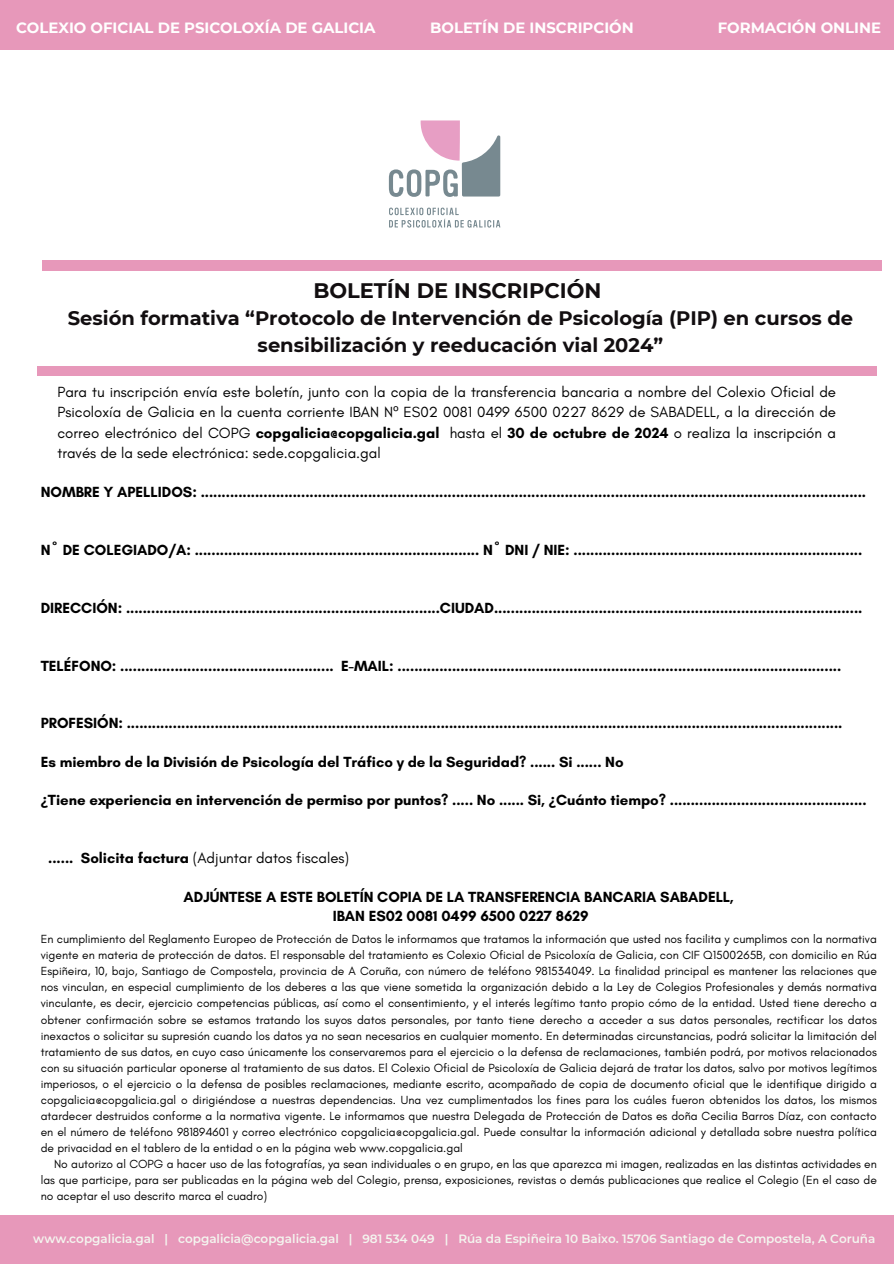
<style>
.page{position:relative;width:894px;height:1264px;background:#fff}
.page>*{position:absolute;margin:0;border:0;box-sizing:border-box;transform-origin:0 0}
.t1{font:700 21px "Montserrat";color:#120e10}
.t2{font:700 19.5px/27px "Montserrat";color:#120e10;text-align:center}
.t3{font:700 15px/19.2px "Glacial Indifference";color:#000;text-align:center}
.t4{font:15px/20.2px "Glacial Indifference";color:#000;text-align:justify}
.t5{font:700 14.85px "Montserrat";color:#fff}
.t6{font:12px/16px "Glacial Indifference";color:#000;text-align:justify}
.t7{font:600 12px "Montserrat";color:#f4f5ef}
.s1{font-family:"Noto Sans"}
.s2{font-weight:700}
</style>
<div class="page">
<div style="left:38px;top:366px;width:838px;height:10px;background:#e798ba"></div>
<div style="left:43px;top:261px;width:838px;height:9px;background:#e798ba"></div>
<div style="left:0;top:0;width:893px;height:50px;background:#e798ba"></div>
<div style="left:0;top:1215px;width:893px;height:48px;background:#e798ba"></div>
<svg style="left:389px;top:120px;width:111px;height:77px"></svg>
<svg style="left:389px;top:208px;width:111px;height:20px"></svg>
<p class="t5" style="left:16px;top:18px;width:361px">COLEXIO OFICIAL DE PSICOLOXÍA DE GALICIA</p>
<p class="t5" style="left:430px;top:18px;width:205px">BOLETÍN DE INSCRIPCIÓN</p>
<p class="t5" style="left:717px;top:18px;width:165px">FORMACIÓN ONLINE</p>
<h1 class="t1" style="left:313px;top:278px;width:289px">BOLETÍN DE INSCRIPCIÓN</h1>
<h2 class="t2" style="left:68px;top:305px;width:786px">Sesión formativa “Protocolo de Intervención de Psicología (PIP) en cursos de sensibilización y reeducación vial 2024”</h2>
<p class="t4" style="left:57px;top:382px;width:779px">Para tu inscripción envía este boletín, junto con la copia de la transferencia bancaria a nombre del Colexio Oficial de Psicoloxía de Galicia en la cuenta corriente IBAN N<span class="s1">º</span> ES02 0081 0499 6500 0227 8629 de SABADELL, a la dirección de correo electrónico del COPG <span class="s2">copgalicia@copgalicia.gal</span> hasta el <span class="s2">30 de octubre de 2024</span> o realiza la inscripción a través de la sede electrónica: sede.copgalicia.gal</p>
<p class="t3" style="left:41px;top:482px;width:826px">NOMBRE Y APELLIDOS: ...............................................................................................................................................................</p>
<p class="t3" style="left:41px;top:540px;width:822px">Nº DE COLEGIADO/A: .................................................................... Nº DNI / NIE: .....................................................................</p>
<p class="t3" style="left:41px;top:598px;width:822px">DIRECCIÓN: ...........................................................................CIUDAD........................................................................................</p>
<p class="t3" style="left:41px;top:655px;width:801px">TELÉFONO: ................................................... E-MAIL: ..........................................................................................................</p>
<p class="t3" style="left:41px;top:713px;width:803px">PROFESIÓN: ...........................................................................................................................................................................</p>
<p class="t3" style="left:41px;top:752px;width:584px">Es miembro de la División de Psicología del Tráfico y de la Seguridad? ...... Si ...... No</p>
<p class="t3" style="left:41px;top:790px;width:827px"><span class="s1">¿</span>Tiene experiencia en intervención de permiso por puntos? ..... No ...... Si, <span class="s1">¿</span>Cuánto tiempo? ...............................................</p>
<p class="t4" style="left:48px;top:847px;width:302px"><span class="s2">...... Solicita factura</span> (Adjuntar datos fiscales)</p>
<p class="t3" style="left:183px;top:886px;width:551px">ADJÚNTESE A ESTE BOLETÍN COPIA DE LA TRANSFERENCIA BANCARIA SABADELL,<br>IBAN ES02 0081 0499 6500 0227 8629</p>
<p class="t6" style="left:41px;top:931px;width:837px">En cumplimiento del Reglamento Europeo de Protección de Datos le informamos que tratamos la información que usted nos facilita y cumplimos con la normativa vigente en materia de protección de datos. El responsable del tratamiento es Colexio Oficial de Psicoloxía de Galicia, con CIF Q1500265B, con domicilio en Rúa Espiñeira, 10, bajo, Santiago de Compostela, provincia de A Coruña, con número de teléfono 981534049. La finalidad principal es mantener las relaciones que nos vinculan, en especial cumplimiento de los deberes a las que viene sometida la organización debido a la Ley de Colegios Profesionales y demás normativa vinculante, es decir, ejercicio competencias públicas, así como el consentimiento, y el interés legítimo tanto propio cómo de la entidad. Usted tiene derecho a obtener confirmación sobre se estamos tratando los suyos datos personales, por tanto tiene derecho a acceder a sus datos personales, rectificar los datos inexactos o solicitar su supresión cuando los datos ya no sean necesarios en cualquier momento. En determinadas circunstancias, podrá solicitar la limitación del tratamiento de sus datos, en cuyo caso únicamente los conservaremos para el ejercicio o la defensa de reclamaciones, también podrá, por motivos relacionados con su situación particular oponerse al tratamiento de sus datos. El Colexio Oficial de Psicoloxía de Galicia dejará de tratar los datos, salvo por motivos legítimos imperiosos, o el ejercicio o la defensa de posibles reclamaciones, mediante escrito, acompañado de copia de documento oficial que le identifique dirigido a copgalicia@copgalicia.gal o dirigiéndose a nuestras dependencias. Una vez cumplimentados los fines para los cuáles fueron obtenidos los datos, los mismos atardecer destruidos conforme a la normativa vigente. Le informamos que nuestra Delegada de Protección de Datos es doña Cecilia Barros Díaz, con contacto en el número de teléfono 981894601 y correo electrónico copgalicia@copgalicia.gal. Puede consultar la información adicional y detallada sobre nuestra política de privacidad en el tablero de la entidad o en la página web www.copgalicia.gal</p>
<p class="t6" style="left:41px;top:1155px;width:837px;text-indent:13px">No autorizo al COPG a hacer uso de las fotografías, ya sean individuales o en grupo, en las que aparezca mi imagen, realizadas en las distintas actividades en las que participe, para ser publicadas en la página web del Colegio, prensa, exposiciones, revistas o demás publicaciones que realice el Colegio (En el caso de no aceptar el uso descrito marca el cuadro)</p>
<p class="t7" style="left:33px;top:1231px;width:843px">www.copgalicia.gal | copgalicia@copgalicia.gal | 981 534 049 | Rúa da Espiñeira 10 Baixo. 15706 Santiago de Compostela, A Coruña</p>
</div>
